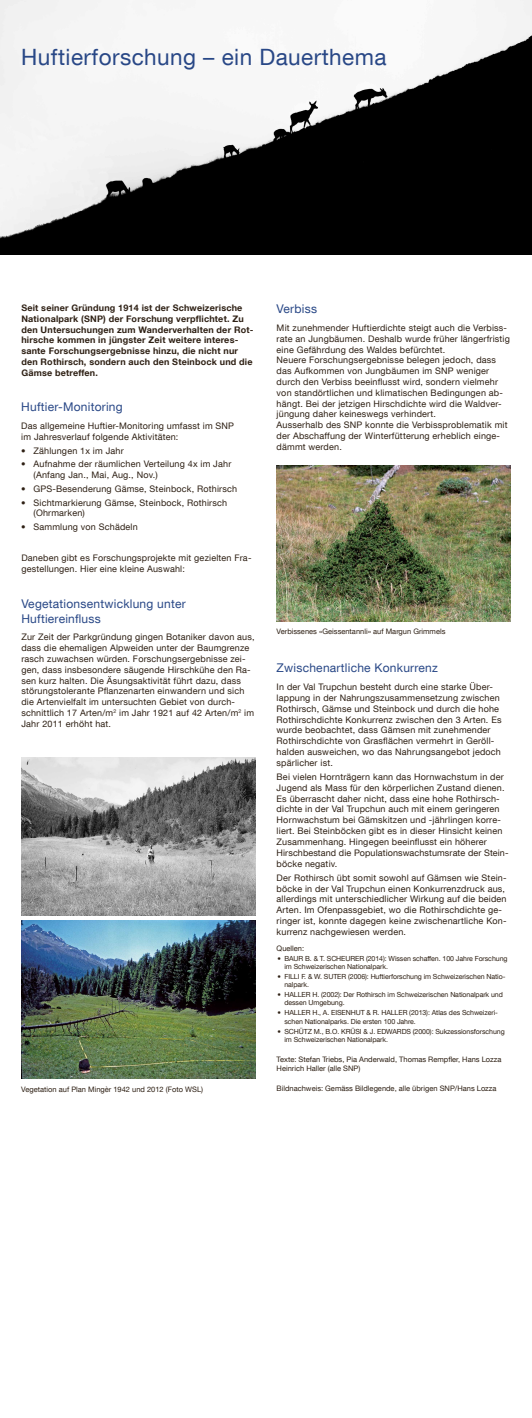
<style>
.page{position:relative;width:532px;height:1418px;background:#fff}
.page>*{position:absolute;margin:0;border:0;box-sizing:border-box;transform-origin:0 0}
.t1{font:22.5px "Helvetica Neue LT Com";letter-spacing:.02em;color:#284786}
.t2{font:12px/14.4px "Helvetica Neue LT Com";letter-spacing:.02em;color:#284786}
.t3{font:9px/10.8px "Helvetica Neue LT Com";letter-spacing:.02em;color:#2e2014}
.t4{font:700 9px/10.8px "Helvetica Neue LT Com";letter-spacing:.02em;color:#2e2014}
.t5{font:7.5px/9px "Helvetica Neue LT Com";color:#2e2014}
.t6{font:7px/8.4px "Helvetica Neue LT Com";letter-spacing:-.01em;color:#2e2014}
</style>
<div class="page">
<img style="left:0;top:0;width:531px;height:255px">
<img style="left:21px;top:757px;width:234px;height:158px">
<img style="left:21px;top:920px;width:234px;height:158px">
<img style="left:276px;top:466px;width:234px;height:155px">
<h1 class="t1" style="left:21px;top:43px;width:366px">Huftierforschung – ein Dauerthema</h1>
<p class="t4" style="left:21px;top:302px;width:233px">Seit seiner Gründung 1914 ist der Schweizerische Nationalpark (SNP) der Forschung verpflichtet. Zu den Untersuchungen zum Wanderverhalten der Rot&shy;hirsche kommen in jüngster Zeit weitere interes&shy;sante Forschungsergebnisse hinzu, die nicht nur den Rothirsch, sondern auch den Steinbock und die Gämse betreffen.</p>
<h2 class="t2" style="left:21px;top:400px;width:103px">Huftier-Monitoring</h2>
<p class="t3" style="left:21px;top:420px;width:214px">Das allgemeine Huftier-Monitoring umfasst im SNP im Jahresverlauf folgende Aktivitäten:</p>
<p class="t3" style="left:21px;top:445px;width:104px">• Zählungen 1x im Jahr</p>
<p class="t3" style="left:34px;top:458px;width:199px;text-indent:-12px">• Aufnahme der räumlichen Verteilung 4x im Jahr (Anfang Jan., Mai, Aug., Nov.)</p>
<p class="t3" style="left:21px;top:483px;width:217px">• GPS-Besenderung Gämse, Steinbock, Rothirsch</p>
<p class="t3" style="left:34px;top:496px;width:195px;text-indent:-12px">• Sichtmarkierung Gämse, Steinbock, Rothirsch (Ohrmarken)</p>
<p class="t3" style="left:21px;top:521px;width:118px">• Sammlung von Schädeln</p>
<p class="t3" style="left:21px;top:552px;width:231px">Daneben gibt es Forschungsprojekte mit gezielten Fra&shy;gestellungen. Hier eine kleine Auswahl:</p>
<h2 class="t2" style="left:21px;top:596px;width:166px">Vegetationsentwicklung unter<br>Huftiereinfluss</h2>
<p class="t3" style="left:21px;top:631px;width:235px">Zur Zeit der Parkgründung gingen Botaniker davon aus, dass die ehemaligen Alpweiden unter der Baumgrenze rasch zuwachsen würden. Forschungsergebnisse zei&shy;gen, dass insbesondere säugende Hirschkühe den Ra&shy;sen kurz halten. Die Äsungsaktivität führt dazu, dass störungstolerante Pflanzenarten einwandern und sich die Artenvielfalt im untersuchten Gebiet von durch&shy;schnittlich 17 Arten/m<sup>2</sup> im Jahr 1921 auf 42 Arten/m<sup>2</sup> im Jahr 2011 erhöht hat.</p>
<p class="t5" style="left:21px;top:1084px;width:183px">Vegetation auf Plan Mingèr 1942 und 2012 (Foto WSL)</p>
<h2 class="t2" style="left:276px;top:301px;width:42px">Verbiss</h2>
<p class="t3" style="left:276px;top:322px;width:235px">Mit zunehmender Huftierdichte steigt auch die Verbiss&shy;rate an Jungbäumen. Deshalb wurde früher längerfristig eine Gefährdung des Waldes befürchtet.<br>Neuere Forschungsergebnisse belegen jedoch, dass das Aufkommen von Jungbäumen im SNP weniger durch den Verbiss beeinflusst wird, sondern vielmehr von standörtlichen und klimatischen Bedingungen ab&shy;hängt. Bei der jetzigen Hirschdichte wird die Waldver&shy;jüngung daher keineswegs verhindert.<br>Ausserhalb des SNP konnte die Verbissproblematik mit der Abschaffung der Winterfütterung erheblich einge&shy;dämmt werden.</p>
<p class="t5" style="left:276px;top:627px;width:170px">Verbissenes «Geissentannli» auf Margun Grimmels</p>
<h2 class="t2" style="left:276px;top:660px;width:163px">Zwischenartliche Konkurrenz</h2>
<p class="t3" style="left:276px;top:681px;width:226px">In der Val Trupchun besteht durch eine starke Über&shy;lappung in der Nahrungszusammensetzung zwischen Rothirsch, Gämse und Steinbock und durch die hohe Rothirschdichte Konkurrenz zwischen den 3 Arten. Es wurde beobachtet, dass Gämsen mit zunehmender Rothirschdichte von Grasflächen vermehrt in Geröll&shy;halden ausweichen, wo das Nahrungsangebot jedoch spärlicher ist.</p>
<p class="t3" style="left:276px;top:771px;width:233px">Bei vielen Hornträgern kann das Hornwachstum in der Jugend als Mass für den körperlichen Zustand dienen.<br>Es überrascht daher nicht, dass eine hohe Rothirsch&shy;dichte in der Val Trupchun auch mit einem geringeren Hornwachstum bei Gämskitzen und -jährlingen korre&shy;liert. Bei Steinböcken gibt es in dieser Hinsicht keinen Zusammenhang. Hingegen beeinflusst ein höherer Hirschbestand die Populationswachstumsrate der Stein&shy;böcke negativ.</p>
<p class="t3" style="left:276px;top:872px;width:231px">Der Rothirsch übt somit sowohl auf Gämsen wie Stein&shy;böcke in der Val Trupchun einen Konkurrenzdruck aus, allerdings mit unterschiedlicher Wirkung auf die beiden Arten. Im Ofenpassgebiet, wo die Rothirschdichte ge&shy;ringer ist, konnte dagegen keine zwischenartliche Kon&shy;kurrenz nachgewiesen werden.</p>
<p class="t5" style="left:276px;top:943px;width:29px">Quellen:</p>
<p class="t6" style="left:277px;top:953px;width:18px">• Baur</p>
<p class="t6" style="left:305px;top:953px;width:37px">B. &amp; T. Scheurer</p>
<p class="t6" style="left:284px;top:953px;width:224px;text-indent:82px">(2014): Wissen schaffen. 100 Jahre Forschung im Schweizerischen Nationalpark.</p>
<p class="t6" style="left:284px;top:972px;width:222px;text-indent:-7px">• FILLI F. &amp; W. SUTER (2006): Huftierforschung im Schweizerischen Natio&shy;nalpark.</p>
<p class="t6" style="left:277px;top:990px;width:18px">• Haller</p>
<p class="t6" style="left:284px;top:990px;width:220px;text-indent:28px">H. (2002): Der Rothirsch im Schweizerischen Nationalpark und dessen Umgebung.</p>
<p class="t6" style="left:277px;top:1008px;width:18px">• Haller</p>
<p class="t6" style="left:312px;top:1008px;width:29px">H., A. Eisenhut</p>
<p class="t6" style="left:366px;top:1008px;width:25px">&amp; R. Haller</p>
<p class="t6" style="left:284px;top:1008px;width:215px;text-indent:125px">(2013): Atlas des Schweizeri&shy;schen Nationalparks. Die ersten 100 Jahre.</p>
<p class="t6" style="left:284px;top:1026px;width:222px;text-indent:-7px">• SCHÜTZ M., B.O. KRÜSI &amp; J. EDWARDS (2000): Sukzessionsforschung im Schweizerischen Nationalpark.</p>
<p class="t5" style="left:276px;top:1054px;width:226px">Texte: Stefan Triebs, Pia Anderwald, Thomas Rempfler, Hans Lozza<br>Heinrich Haller (alle SNP)</p>
<p class="t5" style="left:276px;top:1083px;width:221px">Bildnachweis: Gemäss Bildlegende, alle übrigen SNP/Hans Lozza</p>
</div>
